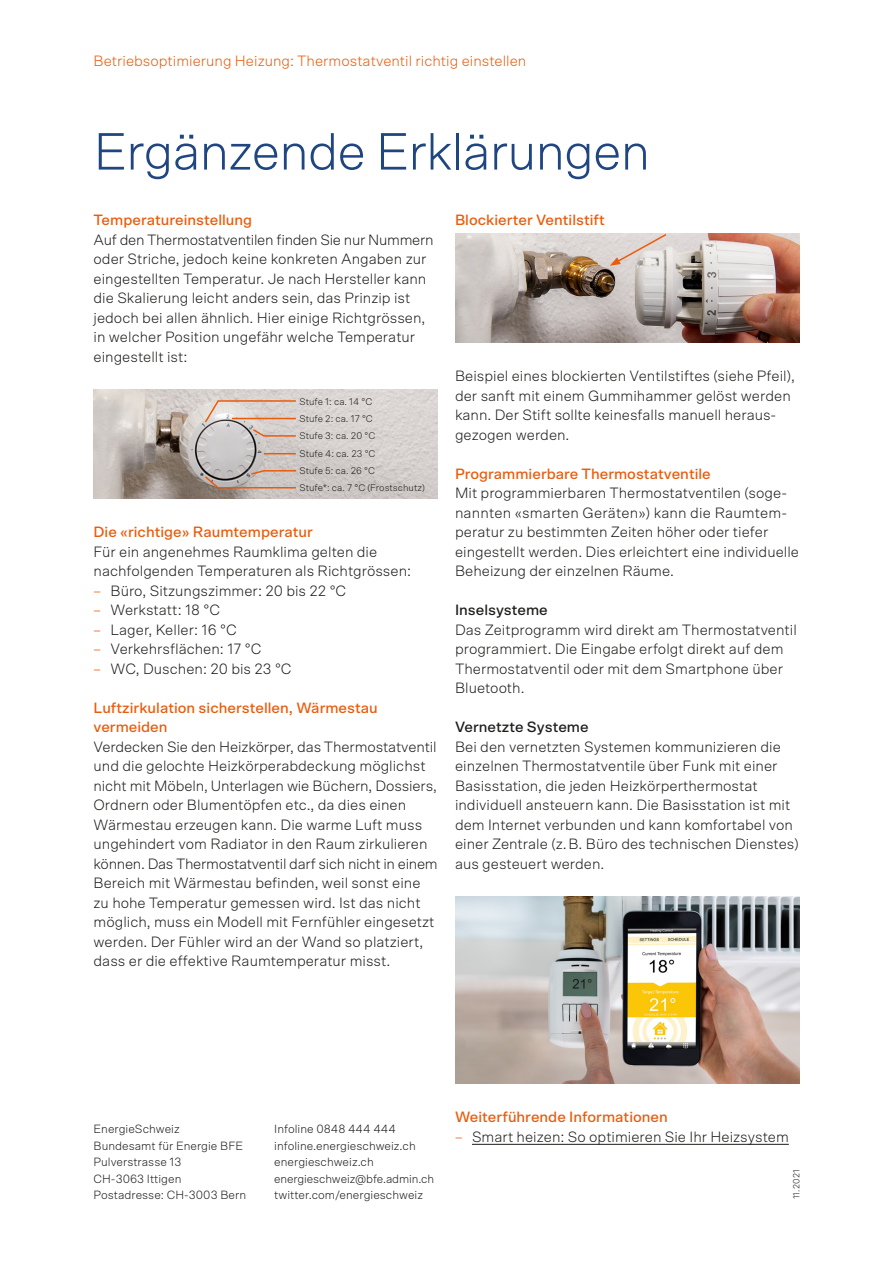
<style>
.page{position:relative;width:893px;height:1263px;background:#fff}
.page>*{position:absolute;margin:0;border:0;box-sizing:border-box;transform-origin:0 0}
.t1{font:300 52.5px "Scto Grotesk A";letter-spacing:-.02em;color:#204682}
.t2{font:300 15px/19.5px "Scto Grotesk A";color:#1d1d1b}
.t3{font:500 15px/19.5px "Scto Grotesk A";color:#ea5b0b}
.t4{font:300 15px "Scto Grotesk A";color:#ea5b0b}
.t5{font:500 15px "Scto Grotesk A";color:#1d1d1b}
.t6{font:300 12px/16.5px "Scto Grotesk A";color:#1d1d1b}
.t7{font:300 9.75px/17.4px "Scto Grotesk A";color:#1d1d1b}
.t8{font:300 9px "Scto Grotesk A";letter-spacing:.015em;color:#1d1d1b}
.s1{color:#ea5b0b}
</style>
<div class="page">
<hr style="left:472px;top:1144px;width:317px;height:1px;background:#1d1d1b">
<img style="left:94px;top:390px;width:344px;height:108px">
<hr style="left:264px;top:453px;width:32px;height:1px;background:#ea5b0b">
<svg style="left:203px;top:469px;width:94px;height:20px;background:#bba79c"></svg>
<svg style="left:203px;top:399px;width:94px;height:38px;background:#d6c6bd"></svg>
<img style="left:455px;top:234px;width:344px;height:108px">
<img style="left:455px;top:897px;width:344px;height:186px">
<svg style="left:610px;top:233px;width:58px;height:33px;background:#ddd0c8"></svg>
<p class="t4" style="left:94px;top:52px;width:434px">Betriebsoptimierung Heizung: Thermostatventil richtig einstellen</p>
<h1 class="t1" style="left:94px;top:121px;width:558px">Ergänzende Erklärungen</h1>
<p class="t3" style="left:94px;top:210px;width:160px">Temperatureinstellung</p>
<p class="t2" style="left:94px;top:229px;width:342px">Auf den Thermostatventilen finden Sie nur Nummern oder Striche, jedoch keine konkreten Angaben zur eingestellten Temperatur. Je nach Hersteller kann die Skalierung leicht anders sein, das Prinzip ist jedoch bei allen ähnlich. Hier einige Richtgrössen, in welcher Position ungefähr welche Temperatur eingestellt ist:</p>
<p class="t7" style="left:299px;top:392px;width:74px">Stufe 1: ca. 14 °C</p>
<p class="t7" style="left:299px;top:427px;width:127px">Stufe 3: ca. 20 °C<br>Stufe 4: ca. 23 °C<br>Stufe 5: ca. 26 °C<br>Stufe*: ca. 7 °C (Frostschutz)</p>
<p class="t7" style="left:299px;top:410px;width:75px">Stufe 2: ca. 17 °C</p>
<p class="t3" style="left:94px;top:522px;width:221px">Die «richtige» Raumtemperatur</p>
<p class="t2" style="left:94px;top:541px;width:319px">Für ein angenehmes Raumklima gelten die nachfolgenden Temperaturen als Richtgrössen:</p>
<p class="t2" style="left:94px;top:580px;width:254px"><span class="s1">–</span> Büro, Sitzungszimmer: 20 bis 22 °C</p>
<p class="t2" style="left:94px;top:600px;width:128px"><span class="s1">–</span> Werkstatt: 18 °C</p>
<p class="t2" style="left:94px;top:619px;width:145px"><span class="s1">–</span> Lager, Keller: 16 °C</p>
<p class="t2" style="left:94px;top:639px;width:169px"><span class="s1">–</span> Verkehrsflächen: 17 °C</p>
<p class="t2" style="left:94px;top:658px;width:200px"><span class="s1">–</span> WC, Duschen: 20 bis 23 °C</p>
<p class="t3" style="left:94px;top:697px;width:286px">Luftzirkulation sicherstellen, Wärmestau vermeiden</p>
<p class="t2" style="left:94px;top:736px;width:346px">Verdecken Sie den Heizkörper, das Thermostatventil und die gelochte Heizkörperabdeckung möglichst nicht mit Möbeln, Unterlagen wie Büchern, Dossiers, Ordnern oder Blumentöpfen etc., da dies einen Wärmestau erzeugen kann. Die warme Luft muss ungehindert vom Radiator in den Raum zirkulieren können. Das Thermostatventil darf sich nicht in einem Bereich mit Wärmestau befinden, weil sonst eine zu hohe Temperatur gemessen wird. Ist das nicht möglich, muss ein Modell mit Fernfühler eingesetzt werden. Der Fühler wird an der Wand so platziert, dass er die effektive Raumtemperatur misst.</p>
<p class="t3" style="left:455px;top:210px;width:152px">Blockierter Ventilstift</p>
<p class="t2" style="left:455px;top:366px;width:341px">Beispiel eines blockierten Ventilstiftes (siehe Pfeil), der sanft mit einem Gummihammer gelöst werden kann. Der Stift sollte keinesfalls manuell heraus&shy;gezogen werden.</p>
<p class="t3" style="left:455px;top:463px;width:257px">Programmierbare Thermostatventile</p>
<p class="t2" style="left:455px;top:483px;width:346px">Mit programmierbaren Thermostatventilen (soge&shy;nannten «smarten Geräten») kann die Raumtem&shy;peratur zu bestimmten Zeiten höher oder tiefer eingestellt werden. Dies erleichtert eine individuelle Beheizung der einzelnen Räume.</p>
<p class="t5" style="left:455px;top:601px;width:94px">Inselsysteme</p>
<p class="t2" style="left:455px;top:619px;width:343px">Das Zeitprogramm wird direkt am Thermostatventil programmiert. Die Eingabe erfolgt direkt auf dem Thermostatventil oder mit dem Smartphone über Bluetooth.</p>
<p class="t5" style="left:455px;top:718px;width:135px">Vernetzte Systeme</p>
<p class="t2" style="left:455px;top:736px;width:345px">Bei den vernetzten Systemen kommunizieren die einzelnen Thermostatventile über Funk mit einer Basisstation, die jeden Heizkörperthermostat individuell ansteuern kann. Die Basisstation ist mit dem Internet verbunden und kann komfortabel von einer Zentrale (z.B. Büro des technischen Dienstes) aus gesteuert werden.</p>
<p class="t6" style="left:94px;top:1121px;width:154px">EnergieSchweiz<br>Bundesamt für Energie BFE<br>Pulverstrasse 13<br>CH-3063 Ittigen<br>Postadresse: CH-3003 Bern</p>
<p class="t6" style="left:274px;top:1121px;width:161px">Infoline 0848 444 444 infoline.energieschweiz.ch energieschweiz.ch energieschweiz@bfe.admin.ch twitter.com/energieschweiz</p>
<p class="t3" style="left:455px;top:1107px;width:214px">Weiterführende Informationen</p>
<p class="t2" style="left:455px;top:1126px;width:335px"><span class="s1">–</span> Smart heizen: So optimieren Sie Ihr Heizsystem</p>
<p class="t8" style="left:791px;top:1199px;width:31px;rotate:-90deg">11.2021</p>
</div>
